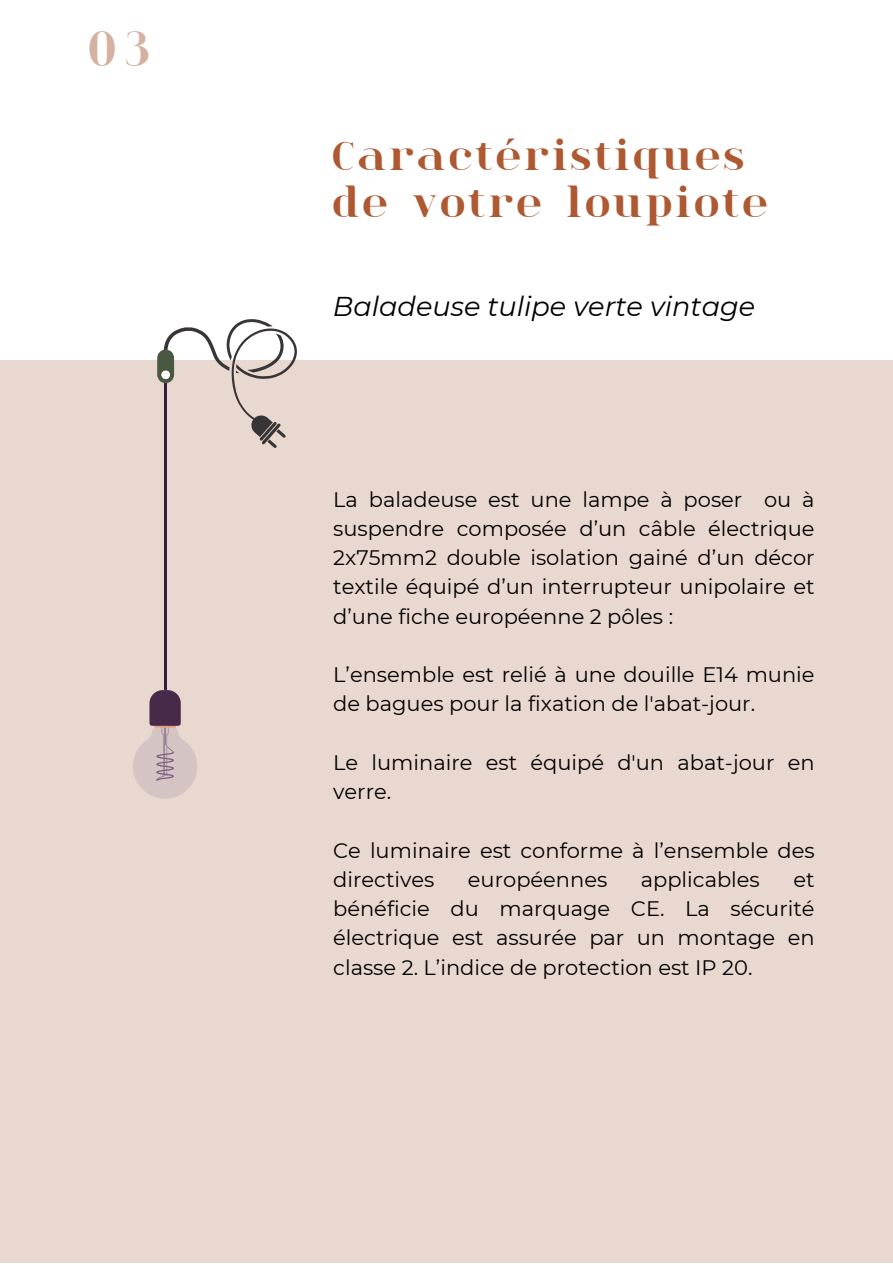
<style>
.page{position:relative;width:893px;height:1264px;background:#fff}
.page>*{position:absolute;margin:0;border:0;box-sizing:border-box;transform-origin:0 0}
.t1{font:700 49.65px "spinwerad";color:#d4b1a0}
.t2{font:700 42px/47.2px "spinwerad";letter-spacing:.09em;color:#ae5932}
.t3{font:italic 27.15px "Montserrat";color:#000}
.t4{font:21px/29.2px "Montserrat";color:#000}
</style>
<div class="page">
<div style="left:0;top:361px;width:892px;height:901px;background:#e9d8cf"></div>
<hr style="left:164px;top:482px;width:2px;height:208px;background:#381a39">
<svg style="left:133px;top:690px;width:64px;height:108px"></svg>
<hr style="left:164px;top:356px;width:2px;height:201px;background:#381a39">
<svg style="left:157px;top:319px;width:140px;height:129px"></svg>
<div style="left:161px;top:370px;width:9px;height:9px;background:#fff;border-radius:50%"></div>
<p class="t1" style="left:89px;top:14px;width:62px">03</p>
<p class="t2" style="left:333px;top:131px;width:436px">Caractéristiques de votre loupiote</p>
<p class="t3" style="left:333px;top:290px;width:423px">Baladeuse tulipe verte vintage</p>
<p class="t4" style="left:333px;top:484px;width:483px;text-align:justify">La baladeuse est une lampe à poser ou à suspendre composée d’un câble électrique 2x75mm2 double isolation gainé d’un décor textile équipé d’un interrupteur unipolaire et d’une fiche européenne 2 pôles :</p>
<p class="t4" style="left:333px;top:660px;width:483px">L’ensemble est relié à une douille E14 munie de bagues pour la fixation de l'abat-jour.</p>
<p class="t4" style="left:333px;top:747px;width:483px">Le luminaire est équipé d'un abat-jour en verre.</p>
<p class="t4" style="left:333px;top:835px;width:483px">Ce luminaire est conforme à l’ensemble des directives</p>
<p class="t4" style="left:468px;top:864px;width:141px">européennes</p>
<p class="t4" style="left:640px;top:864px;width:121px">applicables</p>
<p class="t4" style="left:333px;top:864px;width:483px;text-align:justify;text-indent:460px">et bénéficie du marquage CE. La sécurité électrique est assurée par un montage en classe 2. L’indice de protection est IP 20.</p>
</div>
